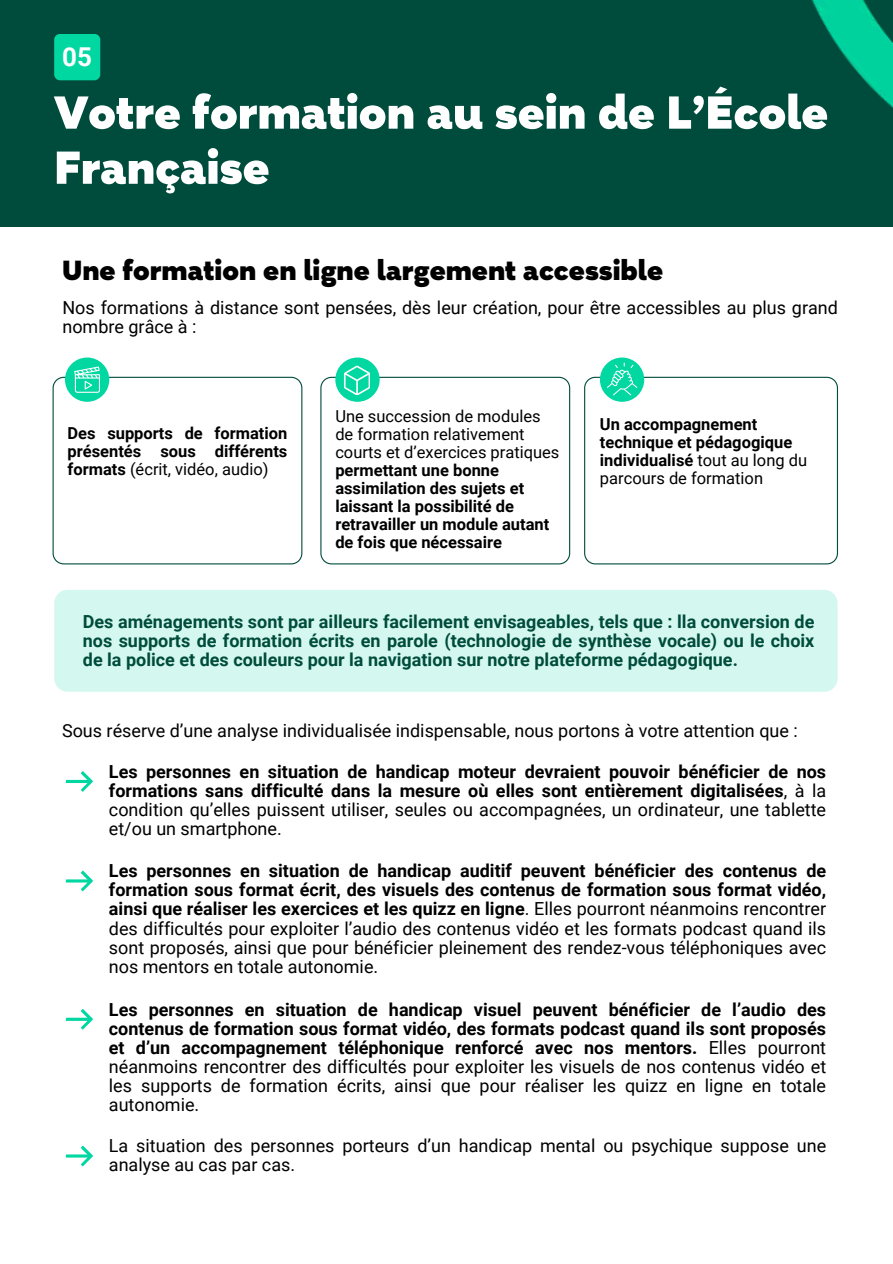
<style>
.page{position:relative;width:893px;height:1264px;background:#fff}
.page>*{position:absolute;margin:0;border:0;box-sizing:border-box;transform-origin:0 0}
.t1{font:900 52.5px/55.1px "Magenos";color:#fff}
.t2{font:900 31.5px "Magenos";color:#000}
.t3{font:700 25.95px "Roboto";color:#fff}
.t4{font:18px/19px "Roboto";color:#000}
.t5{font:700 18px/19px "Roboto";color:#000;text-align:justify}
.t6{font:700 18px/19px "Roboto";color:#004c3c;text-align:justify}
.t7{font:700 16.5px/18px "Roboto";color:#000}
.t8{font:16.5px/18px "Roboto";color:#000}
.s1{font-weight:400}
.s2{font-weight:700}
</style>
<div class="page">
<div style="left:0;top:0;width:892px;height:226px;background:#004c3c"></div>
<div style="left:54px;top:34px;width:46px;height:46px;background:#00d7a1;border-radius:6px"></div>
<img style="left:811px;top:0;width:81px;height:108px">
<svg style="left:53px;top:377px;width:249px;height:187px"></svg>
<svg style="left:320px;top:377px;width:250px;height:187px"></svg>
<svg style="left:584px;top:377px;width:254px;height:187px"></svg>
<div style="left:65px;top:357px;width:44px;height:45px;background:#00d7a1;border-radius:50%"></div>
<div style="left:335px;top:357px;width:44px;height:45px;background:#00d7a1;border-radius:50%"></div>
<div style="left:600px;top:357px;width:44px;height:45px;background:#00d7a1;border-radius:50%"></div>
<svg style="left:74px;top:366px;width:26px;height:26px"></svg>
<svg style="left:344px;top:366px;width:26px;height:29px"></svg>
<svg style="left:607px;top:363px;width:30px;height:32px"></svg>
<div style="left:54px;top:589px;width:783px;height:102px;background:#d4f8ef;border-radius:13px"></div>
<svg style="left:66px;top:771px;width:27px;height:20px"></svg>
<svg style="left:66px;top:870px;width:27px;height:21px"></svg>
<svg style="left:66px;top:1009px;width:27px;height:20px"></svg>
<svg style="left:66px;top:1145px;width:27px;height:21px"></svg>
<h3 class="t3" style="left:62px;top:42px;width:31px">05</h3>
<h1 class="t1" style="left:54px;top:87px;width:775px">Votre formation au sein de L’École<br>Française</h1>
<h2 class="t2" style="left:62px;top:254px;width:602px">Une formation en ligne largement accessible</h2>
<p class="t4" style="left:62px;top:298px;width:777px">Nos formations à distance sont pensées, dès leur création, pour être accessibles au plus grand nombre grâce à :</p>
<p class="t7" style="left:68px;top:424px;width:221px;text-align:justify">Des supports de formation présentés sous différents formats <span class="s1">(écrit, vidéo, audio)</span></p>
<p class="t8" style="left:335px;top:407px;width:225px">Une succession de modules de formation relativement courts et d’exercices pratiques</p>
<p class="t7" style="left:335px;top:461px;width:215px">permettant une bonne assimilation des sujets et laissant la possibilité de retravailler un module autant de fois que nécessaire</p>
<p class="t7" style="left:600px;top:415px;width:209px">Un accompagnement technique et pédagogique individualisé <span class="s1">tout au long du parcours de formation</span></p>
<p class="t6" style="left:83px;top:612px;width:733px">Des aménagements sont par ailleurs facilement envisageables, tels que : lla conversion de nos supports de formation écrits en parole (technologie de synthèse vocale) ou le choix de la police et des couleurs pour la navigation sur notre plateforme pédagogique.</p>
<p class="t4" style="left:62px;top:721px;width:737px">Sous réserve d’une analyse individualisée indispensable, nous portons à votre attention que :</p>
<p class="t5" style="left:109px;top:762px;width:718px">Les personnes en situation de handicap moteur devraient pouvoir bénéficier de nos formations sans difficulté dans la mesure où elles sont entièrement digitalisées<span class="s1">, à la condition qu’elles puissent utiliser, seules ou accompagnées, un ordinateur, une tablette et/ou un smartphone.</span></p>
<p class="t4" style="left:109px;top:861px;width:718px;text-align:justify"><span class="s2">Les personnes en situation de handicap auditif peuvent bénéficier des contenus de formation sous format écrit, des visuels des contenus de formation sous format vidéo, ainsi que réaliser les exercices et les quizz en ligne</span>. Elles pourront néanmoins rencontrer des difficultés pour exploiter l’audio des contenus vidéo et les formats podcast quand ils sont proposés, ainsi que pour bénéficier pleinement des rendez-vous téléphoniques avec nos mentors en totale autonomie.</p>
<p class="t5" style="left:109px;top:999px;width:718px">Les personnes en situation de handicap visuel peuvent bénéficier de l’audio des contenus de formation sous format vidéo, des formats podcast quand ils sont proposés et d’un accompagnement téléphonique renforcé avec nos mentors. <span class="s1">Elles pourront néanmoins rencontrer des difficultés pour exploiter les visuels de nos contenus vidéo et les supports de formation écrits, ainsi que pour réaliser les quizz en ligne en totale autonomie.</span></p>
<p class="t4" style="left:109px;top:1136px;width:718px">La situation des personnes porteurs d’un handicap mental ou psychique suppose une analyse au cas par cas.</p>
</div>
